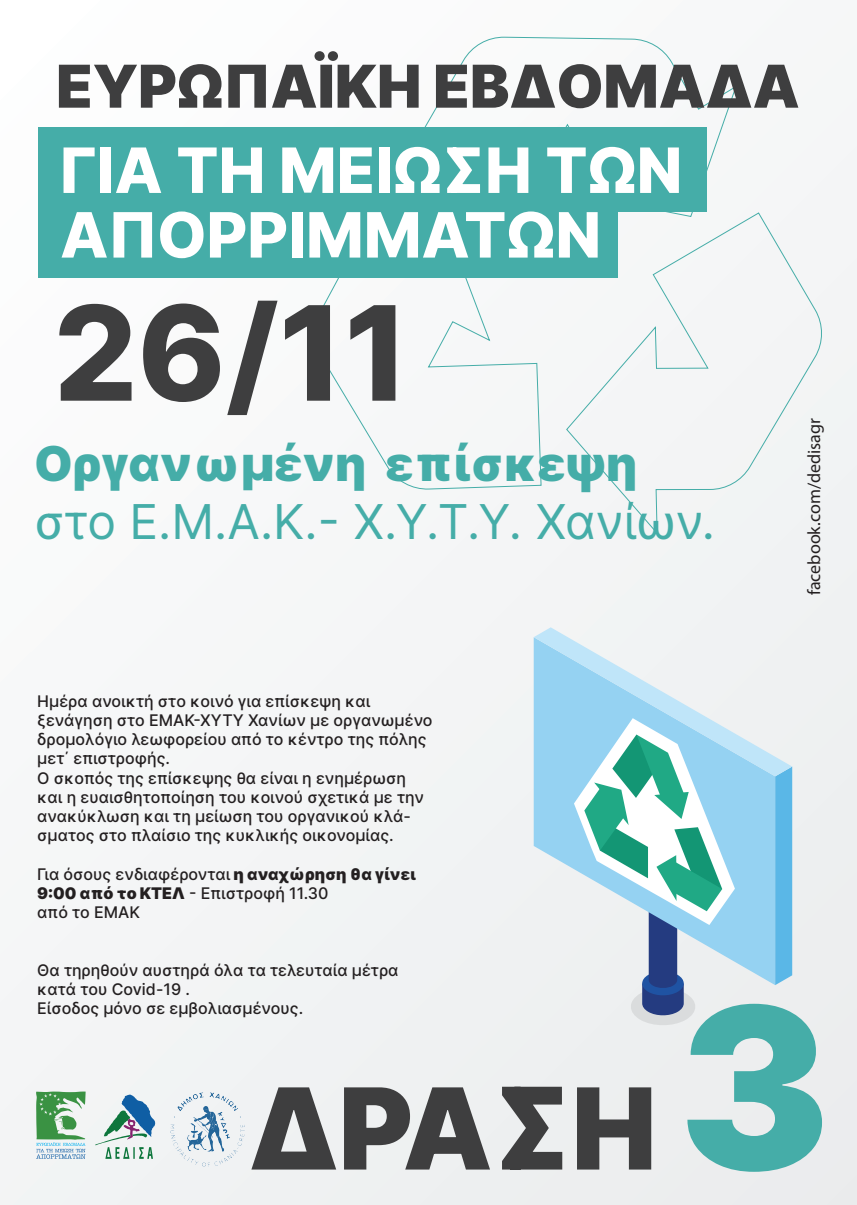
<style>
.page{position:relative;width:857px;height:1205px;background:#fff}
.page>*{position:absolute;margin:0;border:0;box-sizing:border-box;transform-origin:0 0}
.t1{font:800 131.3px "Inter";color:#3e3e3f}
.t2{font:900 113px "Inter";color:#3e3e3f}
.t3{font:800 62.5px/64.6px "Inter";color:#fff}
.t4{font:900 59.1px "Inter";color:#3e3e3f}
.t5{font:48px "Inter";color:#45ada8}
.t6{font:900 48px "Inter";color:#45ada8}
.t7{font:18px "Myriad Pro";color:#231f20}
.t8{font:500 16px/19.2px "Inter";color:#231f20}
.s1{font-weight:900}
.s2{font-size:224.8px;color:#45ada8}
</style>
<div class="page">
<div style="left:0;top:0;width:856px;height:1205px;background:#f4f5f6"></div>
<svg style="left:424px;top:36px;width:313px;height:176px"></svg>
<svg style="left:304px;top:277px;width:238px;height:212px"></svg>
<svg style="left:565px;top:212px;width:257px;height:323px"></svg>
<div style="left:38px;top:193px;width:579px;height:84px;background:#45ada8"></div>
<div style="left:38px;top:127px;width:668px;height:84px;background:#45ada8"></div>
<svg style="left:533px;top:627px;width:258px;height:398px"></svg>
<svg style="left:36px;top:1091px;width:50px;height:68px"></svg>
<svg style="left:95px;top:1094px;width:60px;height:65px"></svg>
<img style="left:170px;top:1092px;width:74px;height:74px">
<h3 class="t4" style="left:56px;top:43px;width:744px">ΕΥΡΩΠΑΪΚΗ ΕΒ∆ΟΜΑ∆Α</h3>
<h3 class="t3" style="left:60px;top:137px;width:623px">ΓΙΑ ΤΗ ΜΕΙΩΣΗ ΤΩΝ<br>ΑΠΟΡΡΙΜΜΑΤΩΝ</h3>
<h1 class="t1" style="left:54px;top:257px;width:357px">26/11</h1>
<h3 class="t6" style="left:34px;top:429px;width:604px">Οργανωμένη επίσκεψη</h3>
<h3 class="t5" style="left:34px;top:486px;width:681px">στο Ε.Μ.Α.Κ.- Χ.Υ.Τ.Υ. Χανίων.</h3>
<p class="t8" style="left:37px;top:691px;width:396px">Ημέρα ανοικτή στο κοινό για επίσκεψη και ξενάγηση στο ΕΜΑΚ-ΧΥΤΥ Χανίων με οργανωμένο δρομολόγιο λεωφορείου από το κέντρο της πόλης μετ΄ επιστροφής.<br>Ο σκοπός της επίσκεψης θα είναι η ενημέρωση και η ευαισθητοποίηση του κοινού σχετικά με την ανακύκλωση και τη μείωση του οργανικού κλά&shy;σματος στο πλαίσιο της κυκλικής οικονομίας.</p>
<p class="t8" style="left:37px;top:864px;width:380px">Για όσους ενδιαφέρονται <span class="s1">η αναχώρηση θα γίνει<br>9:00 από το ΚΤΕΛ</span> - Επιστροφή 11.30<br>από το ΕΜΑΚ</p>
<p class="t7" style="left:802px;top:595px;width:179px;rotate:-90deg">facebook.com/dedisagr</p>
<p class="t8" style="left:37px;top:960px;width:362px">Θα τηρηθούν αυστηρά όλα τα τελευταία μέτρα κατά του Covid-19 .<br>Είσοδος μόνο σε εμβολιασμένους.</p>
<h2 class="t2" style="left:249px;top:1046px;width:583px">∆ΡΑΣΗ <span class="s2">3</span></h2>
</div>
